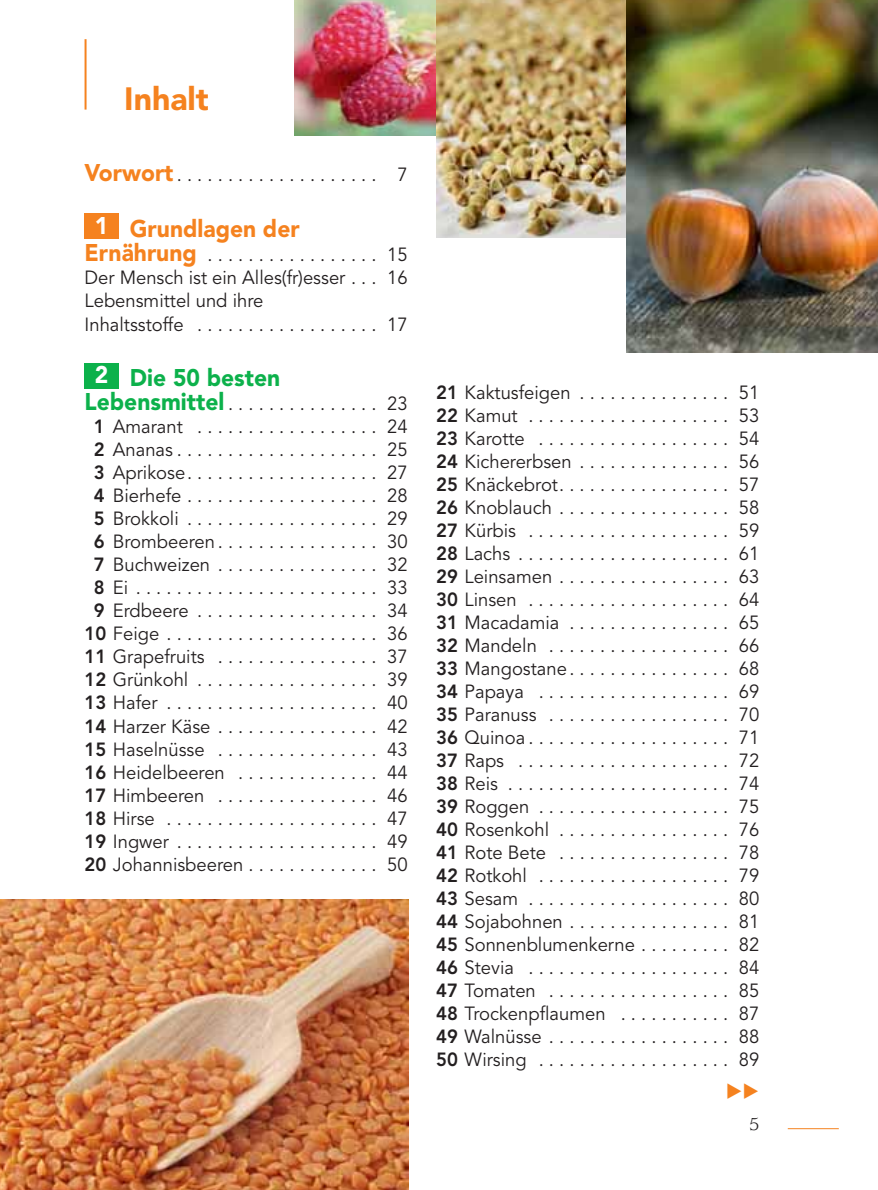
<style>
.page{position:relative;width:878px;height:1190px;background:#fff}
.page>*{position:absolute;margin:0;border:0;box-sizing:border-box;transform-origin:0 0}
.t1{font:900 32px "Avenir";color:#f5821f}
.t2{font:900 24px "Avenir";color:#f5821f;scale:.95 1}
.t3{font:900 24px "Avenir";color:#0cb14b;scale:.95 1}
.t4{font:20px "European Pi Three";color:#f5821f}
.t5{font:19px/23px "Avenir";color:#231f20}
.t6{font:19px "Usherwood";color:#231f20}
.s1{font-weight:900;font-size:24px;color:#f5821f}
.s2{color:#fff}
.s3{font-weight:900;font-size:24px;color:#0cb14b}
.s4{font-weight:800}
</style>
<div class="page">
<img style="left:294px;top:0;width:142px;height:136px">
<hr style="left:788px;top:1128px;width:51px;height:1px;background:#f5821f">
<hr style="left:85px;top:39px;width:2px;height:71px;background:#f5821f">
<img style="left:436px;top:0;width:190px;height:238px">
<div style="left:85px;top:214px;width:34px;height:25px;background:#f5821f"></div>
<div style="left:85px;top:363px;width:34px;height:26px;background:#0cb14b"></div>
<img style="left:0;top:899px;width:409px;height:291px">
<img style="left:626px;top:0;width:252px;height:353px">
<p class="t1" style="left:124px;top:85px;width:86px">Inhalt</p>
<p class="t5" style="left:85px;top:165px;width:325px"><span class="s1">Vorwort</span> . . . . . . . . . . . . . . . . . . . . 7</p>
<p class="t2" style="left:95px;top:219px;width:217px"><span class="s2">1</span> Grundlagen der</p>
<p class="t5" style="left:85px;top:245px;width:325px"><span class="s1">Ernährung</span> . . . . . . . . . . . . . . . . . 15<br>Der Mensch ist ein Alles(fr)esser . . . 16<br>Lebensmittel und ihre<br>Inhaltsstoffe . . . . . . . . . . . . . . . . . . 17</p>
<p class="t3" style="left:95px;top:368px;width:197px"><span class="s2">2</span> Die 50 besten</p>
<p class="t5" style="left:85px;top:394px;width:325px;text-align:center"><span class="s3">Lebensmittel</span> . . . . . . . . . . . . . . . 23<br><span class="s4">1</span> Amarant . . . . . . . . . . . . . . . . . . 24<br><span class="s4">2</span> Ananas . . . . . . . . . . . . . . . . . . . . 25<br><span class="s4">3</span> Aprikose . . . . . . . . . . . . . . . . . . . 27<br><span class="s4">4</span> Bierhefe . . . . . . . . . . . . . . . . . . . 28<br><span class="s4">5</span> Brokkoli . . . . . . . . . . . . . . . . . . . 29<br><span class="s4">6</span> Brombeeren . . . . . . . . . . . . . . . . 30<br><span class="s4">7</span> Buchweizen . . . . . . . . . . . . . . . . 32<br><span class="s4">8</span> Ei . . . . . . . . . . . . . . . . . . . . . . . . 33<br><span class="s4">9</span> Erdbeere . . . . . . . . . . . . . . . . . . 34<br><span class="s4">10</span> Feige . . . . . . . . . . . . . . . . . . . . . 36<br><span class="s4">11</span> Grapefruits . . . . . . . . . . . . . . . . 37<br><span class="s4">12</span> Grünkohl . . . . . . . . . . . . . . . . . . 39<br><span class="s4">13</span> Hafer . . . . . . . . . . . . . . . . . . . . . 40<br><span class="s4">14</span> Harzer Käse . . . . . . . . . . . . . . . . 42<br><span class="s4">15</span> Haselnüsse . . . . . . . . . . . . . . . . 43<br><span class="s4">16</span> Heidelbeeren . . . . . . . . . . . . . . 44<br><span class="s4">17</span> Himbeeren . . . . . . . . . . . . . . . . 46<br><span class="s4">18</span> Hirse . . . . . . . . . . . . . . . . . . . . . 47<br><span class="s4">19</span> Ingwer . . . . . . . . . . . . . . . . . . . . 49<br><span class="s4">20</span> Johannisbeeren . . . . . . . . . . . . . 50</p>
<p class="t5" style="left:436px;top:382px;width:325px;text-align:justify"><span class="s4">21</span> Kaktusfeigen . . . . . . . . . . . . . . . 51<br><span class="s4">22</span> Kamut . . . . . . . . . . . . . . . . . . . . 53<br><span class="s4">23</span> Karotte . . . . . . . . . . . . . . . . . . . 54<br><span class="s4">24</span> Kichererbsen . . . . . . . . . . . . . . . 56<br><span class="s4">25</span> Knäckebrot . . . . . . . . . . . . . . . . . 57<br><span class="s4">26</span> Knoblauch . . . . . . . . . . . . . . . . . 58<br><span class="s4">27</span> Kürbis . . . . . . . . . . . . . . . . . . . . 59<br><span class="s4">28</span> Lachs . . . . . . . . . . . . . . . . . . . . . 61<br><span class="s4">29</span> Leinsamen . . . . . . . . . . . . . . . . . 63<br><span class="s4">30</span> Linsen . . . . . . . . . . . . . . . . . . . . 64<br><span class="s4">31</span> Macadamia . . . . . . . . . . . . . . . . 65<br><span class="s4">32</span> Mandeln . . . . . . . . . . . . . . . . . . 66<br><span class="s4">33</span> Mangostane . . . . . . . . . . . . . . . . 68<br><span class="s4">34</span> Papaya . . . . . . . . . . . . . . . . . . . 69<br><span class="s4">35</span> Paranuss . . . . . . . . . . . . . . . . . . 70<br><span class="s4">36</span> Quinoa . . . . . . . . . . . . . . . . . . . . 71<br><span class="s4">37</span> Raps . . . . . . . . . . . . . . . . . . . . . 72<br><span class="s4">38</span> Reis . . . . . . . . . . . . . . . . . . . . . . 74<br><span class="s4">39</span> Roggen . . . . . . . . . . . . . . . . . . . 75<br><span class="s4">40</span> Rosenkohl . . . . . . . . . . . . . . . . . 76<br><span class="s4">41</span> Rote Bete . . . . . . . . . . . . . . . . . 78<br><span class="s4">42</span> Rotkohl . . . . . . . . . . . . . . . . . . . 79<br><span class="s4">43</span> Sesam . . . . . . . . . . . . . . . . . . . . 80<br><span class="s4">44</span> Sojabohnen . . . . . . . . . . . . . . . . 81<br><span class="s4">45</span> Sonnenblumenkerne . . . . . . . . . 82<br><span class="s4">46</span> Stevia . . . . . . . . . . . . . . . . . . . . 84<br><span class="s4">47</span> Tomaten . . . . . . . . . . . . . . . . . . 85<br><span class="s4">48</span> Trockenpflaumen . . . . . . . . . . . 87<br><span class="s4">49</span> Walnüsse . . . . . . . . . . . . . . . . . . 88<br><span class="s4">50</span> Wirsing . . . . . . . . . . . . . . . . . . . 89</p>
<p class="t4" style="left:726px;top:1078px;width:35px">--</p>
<p class="t6" style="left:749px;top:1117px;width:12px">5</p>
</div>
